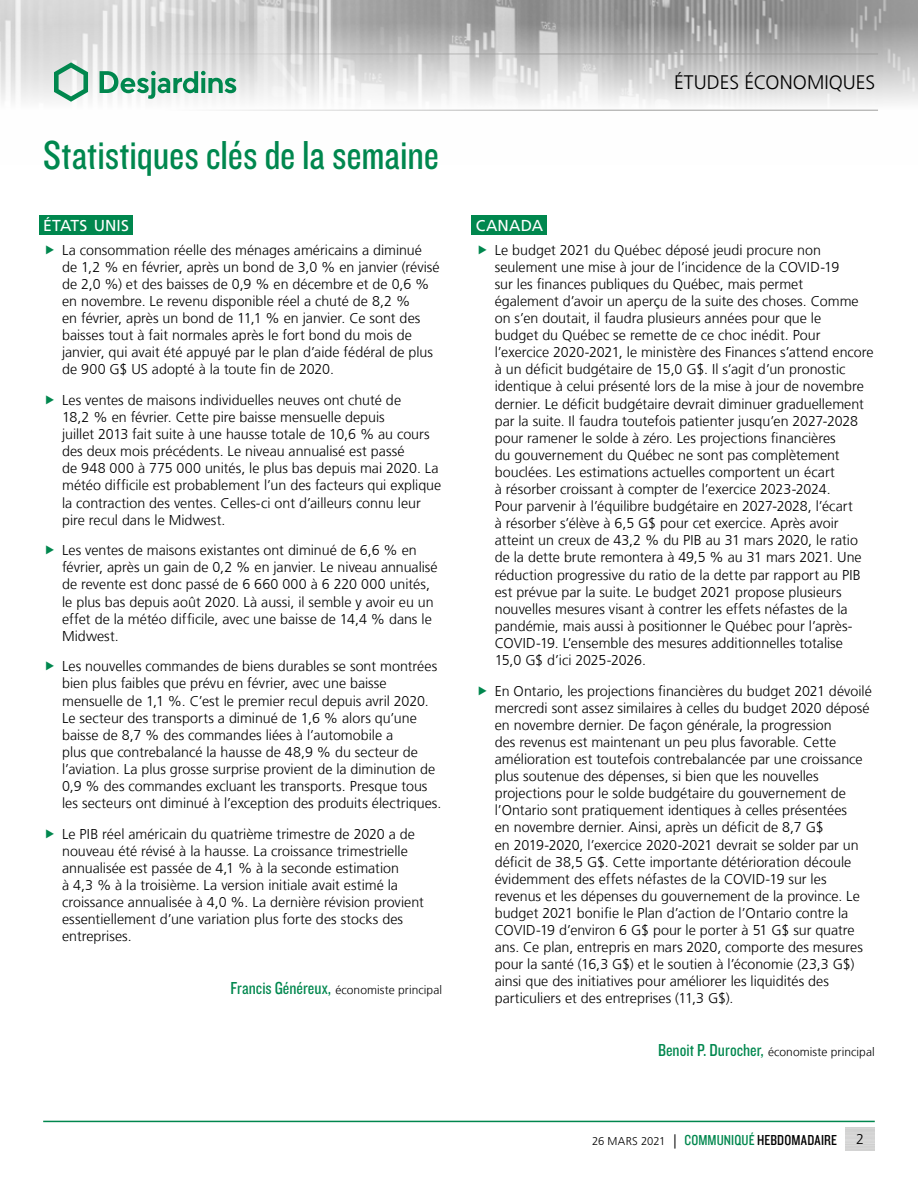
<style>
.page{position:relative;width:918px;height:1188px;background:#fff}
.page>*{position:absolute;margin:0;border:0;box-sizing:border-box;transform-origin:0 0}
.t1{font:42px "Knockout 29 Junior Ltweight";letter-spacing:-.005em;color:#00874e}
.t2{font:300 19.5px "Frutiger LT";color:#000}
.t3{font:15.75px "Frutiger LT";letter-spacing:.01em;color:#fff}
.t4{font:15px "Knockout 29 Junior Ltweight";letter-spacing:.005em;color:#000}
.t5{font:300 14.25px/17.1px "Frutiger LT";color:#000}
.t6{font:300 12px "Frutiger LT";letter-spacing:.005em;color:#000}
.s1{font-family:"Knockout 29 Junior Ltweight";font-weight:400;font-size:18px;color:#00874e}
.s2{font-family:"Frutiger LT";font-weight:300;font-size:11.25px}
.s3{font-family:"Frutiger LT";font-weight:300;font-size:14.25px}
.s4{color:#00874e}
</style>
<div class="page">
<img style="left:0;top:0;width:918px;height:110px">
<hr style="left:0;top:54px;width:878px;height:1px;background:#9d9d9c">
<hr style="left:0;top:110px;width:878px;height:1px;background:#9d9d9c">
<svg style="left:54px;top:62px;width:34px;height:40px"></svg>
<svg style="left:100px;top:71px;width:136px;height:28px"></svg>
<hr style="left:43px;top:1121px;width:832px;height:1px;background:#00874e">
<div style="left:39px;top:215px;width:94px;height:20px;background:#00874e"></div>
<div style="left:472px;top:215px;width:75px;height:20px;background:#00874e"></div>
<h1 class="t1" style="left:43px;top:128px;width:397px">Statistiques clés de la semaine</h1>
<h2 class="t2" style="left:674px;top:72px;width:203px">ÉTUDES ÉCONOMIQUES</h2>
<p class="t3" style="left:43px;top:216px;width:87px">ÉTATS UNIS</p>
<p class="t3" style="left:476px;top:216px;width:69px">CANADA</p>
<p class="t5" style="left:495px;top:241px;width:380px">Le budget 2021 du Québec déposé jeudi procure non seulement une mise à jour de l’incidence de la COVID-19<br>sur les finances publiques du Québec, mais permet<br>également d’avoir un aperçu de la suite des choses. Comme on s’en doutait, il faudra plusieurs années pour que le<br>budget du Québec se remette de ce choc inédit. Pour l’exercice 2020-2021, le ministère des Finances s’attend encore à un déficit budgétaire de 15,0 G$. Il s’agit d’un pronostic identique à celui présenté lors de la mise à jour de novembre dernier. Le déficit budgétaire devrait diminuer graduellement par la suite. Il faudra toutefois patienter jusqu’en 2027-2028 pour ramener le solde à zéro. Les projections financières<br>du gouvernement du Québec ne sont pas complètement bouclées. Les estimations actuelles comportent un écart<br>à résorber croissant à compter de l’exercice 2023-2024.<br>Pour parvenir à l’équilibre budgétaire en 2027-2028, l’écart<br>à résorber s’élève à 6,5 G$ pour cet exercice. Après avoir atteint un creux de 43,2 % du PIB au 31 mars 2020, le ratio de la dette brute remontera à 49,5 % au 31 mars 2021. Une réduction progressive du ratio de la dette par rapport au PIB est prévue par la suite. Le budget 2021 propose plusieurs nouvelles mesures visant à contrer les effets néfastes de la pandémie, mais aussi à positionner le Québec pour l’après-COVID-19. L’ensemble des mesures additionnelles totalise<br>15,0 G$ d’ici 2025-2026.</p>
<p class="t5" style="left:495px;top:682px;width:379px">En Ontario, les projections financières du budget 2021 dévoilé mercredi sont assez similaires à celles du budget 2020 déposé en novembre dernier. De façon générale, la progression<br>des revenus est maintenant un peu plus favorable. Cette amélioration est toutefois contrebalancée par une croissance plus soutenue des dépenses, si bien que les nouvelles projections pour le solde budgétaire du gouvernement de l’Ontario sont pratiquement identiques à celles présentées<br>en novembre dernier. Ainsi, après un déficit de 8,7 G$<br>en 2019-2020, l’exercice 2020-2021 devrait se solder par un déficit de 38,5 G$. Cette importante détérioration découle évidemment des effets néfastes de la COVID-19 sur les revenus et les dépenses du gouvernement de la province. Le budget 2021 bonifie le Plan d’action de l’Ontario contre la COVID-19 d’environ 6 G$ pour le porter à 51 G$ sur quatre ans. Ce plan, entrepris en mars 2020, comporte des mesures pour la santé (16,3 G$) et le soutien à l’économie (23,3 G$) ainsi que des initiatives pour améliorer les liquidités des particuliers et des entreprises (11,3 G$).</p>
<h4 class="t6" style="left:658px;top:1045px;width:218px"><span class="s1">Benoit P. Durocher,</span> économiste principal</h4>
<p class="t5" style="left:62px;top:241px;width:379px">La consommation réelle des ménages américains a diminué de 1,2 % en février, après un bond de 3,0 % en janvier (révisé de 2,0 %) et des baisses de 0,9 % en décembre et de 0,6 % en novembre. Le revenu disponible réel a chuté de 8,2 %<br>en février, après un bond de 11,1 % en janvier. Ce sont des baisses tout à fait normales après le fort bond du mois de janvier, qui avait été appuyé par le plan d’aide fédéral de plus de 900 G$ US adopté à la toute fin de 2020.</p>
<p class="t5" style="left:62px;top:392px;width:381px">Les ventes de maisons individuelles neuves ont chuté de<br>18,2 % en février. Cette pire baisse mensuelle depuis<br>juillet 2013 fait suite à une hausse totale de 10,6 % au cours des deux mois précédents. Le niveau annualisé est passé<br>de 948 000 à 775 000 unités, le plus bas depuis mai 2020. La météo difficile est probablement l’un des facteurs qui explique la contraction des ventes. Celles-ci ont d’ailleurs connu leur pire recul dans le Midwest.</p>
<p class="t5" style="left:62px;top:542px;width:377px">Les ventes de maisons existantes ont diminué de 6,6 % en février, après un gain de 0,2 % en janvier. Le niveau annualisé de revente est donc passé de 6 660 000 à 6 220 000 unités, le plus bas depuis août 2020. Là aussi, il semble y avoir eu un effet de la météo difficile, avec une baisse de 14,4 % dans le Midwest.</p>
<p class="t5" style="left:62px;top:658px;width:377px">Les nouvelles commandes de biens durables se sont montrées</p>
<p class="t5" style="left:62px;top:675px;width:326px">bien plus faibles que prévu en février, avec une baisse</p>
<p class="t5" style="left:62px;top:692px;width:368px">mensuelle de 1,1 %. C’est le premier recul depuis avril 2020.</p>
<p class="t5" style="left:62px;top:709px;width:356px">Le secteur des transports a diminué de 1,6 % alors qu’une</p>
<p class="t5" style="left:62px;top:726px;width:333px">baisse de 8,7 % des commandes liées à l’automobile a</p>
<p class="t5" style="left:62px;top:744px;width:357px">plus que contrebalancé la hausse de 48,9 % du secteur de</p>
<p class="t5" style="left:62px;top:761px;width:375px">l’aviation. La plus grosse surprise provient de la diminution de</p>
<p class="t5" style="left:62px;top:778px;width:381px">0,9 % des commandes excluant les transports. Presque tous les secteurs ont diminué à l’exception des produits électriques.</p>
<p class="t5" style="left:62px;top:825px;width:363px">Le PIB réel américain du quatrième trimestre de 2020 a de nouveau été révisé à la hausse. La croissance trimestrielle annualisée est passée de 4,1 % à la seconde estimation<br>à 4,3 % à la troisième. La version initiale avait estimé la croissance annualisée à 4,0 %. La dernière révision provient essentiellement d’une variation plus forte des stocks des entreprises.</p>
<p class="t6" style="left:231px;top:983px;width:213px"><span class="s1">Francis Généreux,</span> économiste principal</p>
<p class="t4" style="left:592px;top:1130px;width:247px"><span class="s2">26 MARS 2021</span> <span class="s3">|</span> <span class="s4">COMMUNIQUÉ</span> HEBDOMADAIRE</p>
<p class="t5" style="left:856px;top:1131px;width:9px">2</p>
</div>
